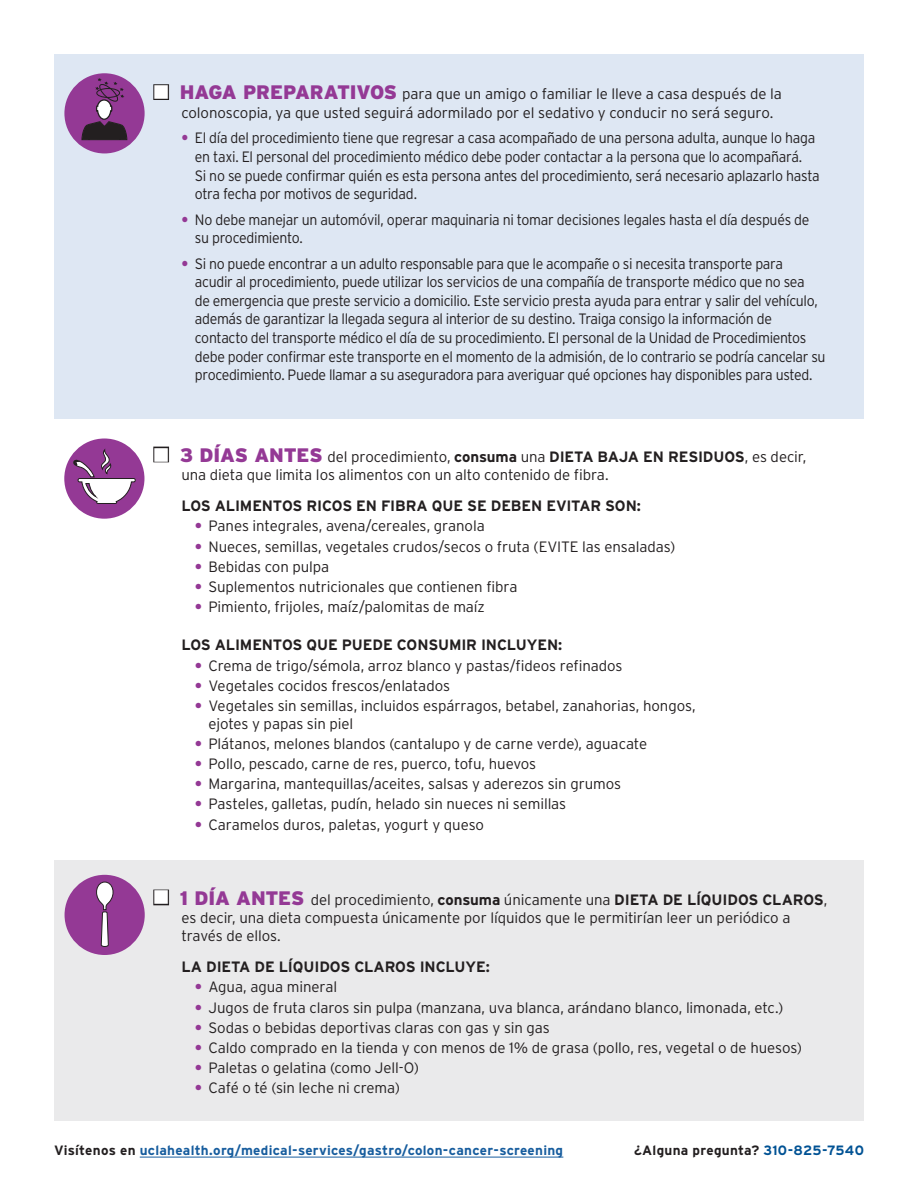
<style>
.page{position:relative;width:918px;height:1188px;background:#fff}
.page>*{position:absolute;margin:0;border:0;box-sizing:border-box;transform-origin:0 0}
.TEXT_1_BULLETS_INSET{font:300 15px/18px "Interstate";letter-spacing:-.015em;color:#231f20}
.TEXT_1_BULLETS_INSET-2{font:300 15px/18.6px "Interstate";letter-spacing:-.015em;color:#231f20;scale:.94 1}
.TEXT_1_INSET{font:300 15px/18.6px "Interstate";letter-spacing:-.005em;color:#231f20}
.TEXT_1_BULLETS_INSET-3{font:700 15px "Interstate";letter-spacing:-.01em;color:#231f20}
.YELLOW_SUB_TITLE{font:700 13.5px "Interstate";letter-spacing:.02em;color:#175d9e}
.YELLOW_SUB_TITLE-2{font:700 13.5px "Interstate";letter-spacing:.02em;color:#231f20}
.s1{font-weight:900;font-size:19.5px;color:#943995}
.s2{font-weight:700;color:#943995}
.s3{font-weight:700}
.s4{color:#231f20}
.s5{color:#005294}
</style>
<div class="page">
<div style="left:54px;top:860px;width:810px;height:260px;background:#eaeaeb"></div>
<div style="left:54px;top:54px;width:810px;height:364px;background:#dee7f3"></div>
<div style="left:64px;top:73px;width:81px;height:80px;background:#943995;border-radius:50%"></div>
<svg style="left:81px;top:78px;width:47px;height:63px"></svg>
<div style="left:65px;top:875px;width:80px;height:80px;background:#943995;border-radius:50%"></div>
<svg style="left:93px;top:874px;width:24px;height:81px"></svg>
<div style="left:64px;top:438px;width:80px;height:81px;background:#943995;border-radius:50%"></div>
<svg style="left:73px;top:448px;width:63px;height:56px"></svg>
<hr style="left:140px;top:1157px;width:423px;height:1px;background:#175d9e">
<p class="TEXT_1_INSET" style="left:180px;top:85px;width:604px"><span class="s1">HAGA PREPARATIVOS</span> para que un amigo o familiar le lleve a casa después de la colonoscopia, ya que usted seguirá adormilado por el sedativo y conducir no será seguro.</p>
<p class="TEXT_1_BULLETS_INSET-2" style="left:195px;top:129px;width:666px;text-indent:-14px"><span class="s2">•</span> El día del procedimiento tiene que regresar a casa acompañado de una persona adulta, aunque lo haga en taxi. El personal del procedimiento médico debe poder contactar a la persona que lo acompañará.<br>Si no se puede confirmar quién es esta persona antes del procedimiento, será necesario aplazarlo hasta otra fecha por motivos de seguridad.</p>
<p class="TEXT_1_BULLETS_INSET-2" style="left:195px;top:210px;width:655px;text-indent:-14px"><span class="s2">•</span> No debe manejar un automóvil, operar maquinaria ni tomar decisiones legales hasta el día después de su procedimiento.</p>
<p class="TEXT_1_BULLETS_INSET-2" style="left:195px;top:254px;width:672px;text-indent:-14px"><span class="s2">•</span> Si no puede encontrar a un adulto responsable para que le acompañe o si necesita transporte para<br>acudir al procedimiento, puede utilizar los servicios de una compañía de transporte médico que no sea<br>de emergencia que preste servicio a domicilio. Este servicio presta ayuda para entrar y salir del vehículo, además de garantizar la llegada segura al interior de su destino. Traiga consigo la información de contacto del transporte médico el día de su procedimiento. El personal de la Unidad de Procedimientos debe poder confirmar este transporte en el momento de la admisión, de lo contrario se podría cancelar su procedimiento. Puede llamar a su aseguradora para averiguar qué opciones hay disponibles para usted.</p>
<p class="TEXT_1_BULLETS_INSET" style="left:180px;top:447px;width:628px"><span class="s1">3 DÍAS ANTES</span> del procedimiento, <span class="s3">consuma</span> una <span class="s3">DIETA BAJA EN RESIDUOS</span>, es decir, una dieta que limita los alimentos con un alto contenido de fibra.</p>
<p class="TEXT_1_BULLETS_INSET-3" style="left:181px;top:498px;width:461px">LOS ALIMENTOS RICOS EN FIBRA QUE SE DEBEN EVITAR SON:</p>
<p class="TEXT_1_BULLETS_INSET" style="left:195px;top:517px;width:291px"><span class="s2">•</span> Panes integrales, avena/cereales, granola</p>
<p class="TEXT_1_BULLETS_INSET" style="left:195px;top:537px;width:482px"><span class="s2">•</span> Nueces, semillas, vegetales crudos/secos o fruta (EVITE las ensaladas)</p>
<p class="TEXT_1_BULLETS_INSET" style="left:195px;top:557px;width:136px"><span class="s2">•</span> Bebidas con pulpa</p>
<p class="TEXT_1_BULLETS_INSET" style="left:195px;top:578px;width:324px"><span class="s2">•</span> Suplementos nutricionales que contienen fibra</p>
<p class="TEXT_1_BULLETS_INSET" style="left:195px;top:598px;width:291px"><span class="s2">•</span> Pimiento, frijoles, maíz/palomitas de maíz</p>
<p class="TEXT_1_BULLETS_INSET-3" style="left:181px;top:637px;width:382px">LOS ALIMENTOS QUE PUEDE CONSUMIR INCLUYEN:</p>
<p class="TEXT_1_BULLETS_INSET" style="left:195px;top:656px;width:429px"><span class="s2">•</span> Crema de trigo/sémola, arroz blanco y pastas/fideos refinados</p>
<p class="TEXT_1_BULLETS_INSET" style="left:195px;top:676px;width:257px"><span class="s2">•</span> Vegetales cocidos frescos/enlatados</p>
<p class="TEXT_1_BULLETS_INSET" style="left:208px;top:696px;width:489px;text-indent:-14px"><span class="s2">•</span> Vegetales sin semillas, incluidos espárragos, betabel, zanahorias, hongos, ejotes y papas sin piel</p>
<p class="TEXT_1_BULLETS_INSET" style="left:195px;top:735px;width:454px"><span class="s2">•</span> Plátanos, melones blandos (cantalupo y de carne verde), aguacate</p>
<p class="TEXT_1_BULLETS_INSET" style="left:195px;top:755px;width:343px"><span class="s2">•</span> Pollo, pescado, carne de res, puerco, tofu, huevos</p>
<p class="TEXT_1_BULLETS_INSET" style="left:195px;top:775px;width:428px"><span class="s2">•</span> Margarina, mantequillas/aceites, salsas y aderezos sin grumos</p>
<p class="TEXT_1_BULLETS_INSET" style="left:195px;top:795px;width:373px"><span class="s2">•</span> Pasteles, galletas, pudín, helado sin nueces ni semillas</p>
<p class="TEXT_1_BULLETS_INSET" style="left:195px;top:815px;width:291px"><span class="s2">•</span> Caramelos duros, paletas, yogurt y queso</p>
<p class="TEXT_1_BULLETS_INSET" style="left:180px;top:890px;width:649px"><span class="s1">1 DÍA ANTES</span> del procedimiento, <span class="s3">consuma</span> únicamente una <span class="s3">DIETA DE LÍQUIDOS CLAROS</span>, es decir, una dieta compuesta únicamente por líquidos que le permitirían leer un periódico a través de ellos.</p>
<p class="TEXT_1_BULLETS_INSET-3" style="left:181px;top:959px;width:310px">LA DIETA DE LÍQUIDOS CLAROS INCLUYE:</p>
<p class="TEXT_1_BULLETS_INSET" style="left:195px;top:978px;width:144px"><span class="s2">•</span> Agua, agua mineral</p>
<p class="TEXT_1_BULLETS_INSET" style="left:195px;top:998px;width:590px"><span class="s2">•</span> Jugos de fruta claros sin pulpa (manzana, uva blanca, arándano blanco, limonada, etc.)</p>
<p class="TEXT_1_BULLETS_INSET" style="left:195px;top:1018px;width:356px"><span class="s2">•</span> Sodas o bebidas deportivas claras con gas y sin gas</p>
<p class="TEXT_1_BULLETS_INSET" style="left:195px;top:1039px;width:608px"><span class="s2">•</span> Caldo comprado en la tienda y con menos de 1% de grasa (pollo, res, vegetal o de huesos)</p>
<p class="TEXT_1_BULLETS_INSET" style="left:195px;top:1059px;width:226px"><span class="s2">•</span> Paletas o gelatina (como Jell-O)</p>
<p class="TEXT_1_BULLETS_INSET" style="left:195px;top:1079px;width:207px"><span class="s2">•</span> Café o té (sin leche ni crema)</p>
<p class="YELLOW_SUB_TITLE" style="left:54px;top:1143px;width:511px"><span class="s4">Visítenos en</span> uclahealth.org/medical-services/gastro/colon-cancer-screening</p>
<p class="YELLOW_SUB_TITLE-2" style="left:634px;top:1143px;width:231px">¿Alguna pregunta? <span class="s5">310-825-7540</span></p>
</div>
